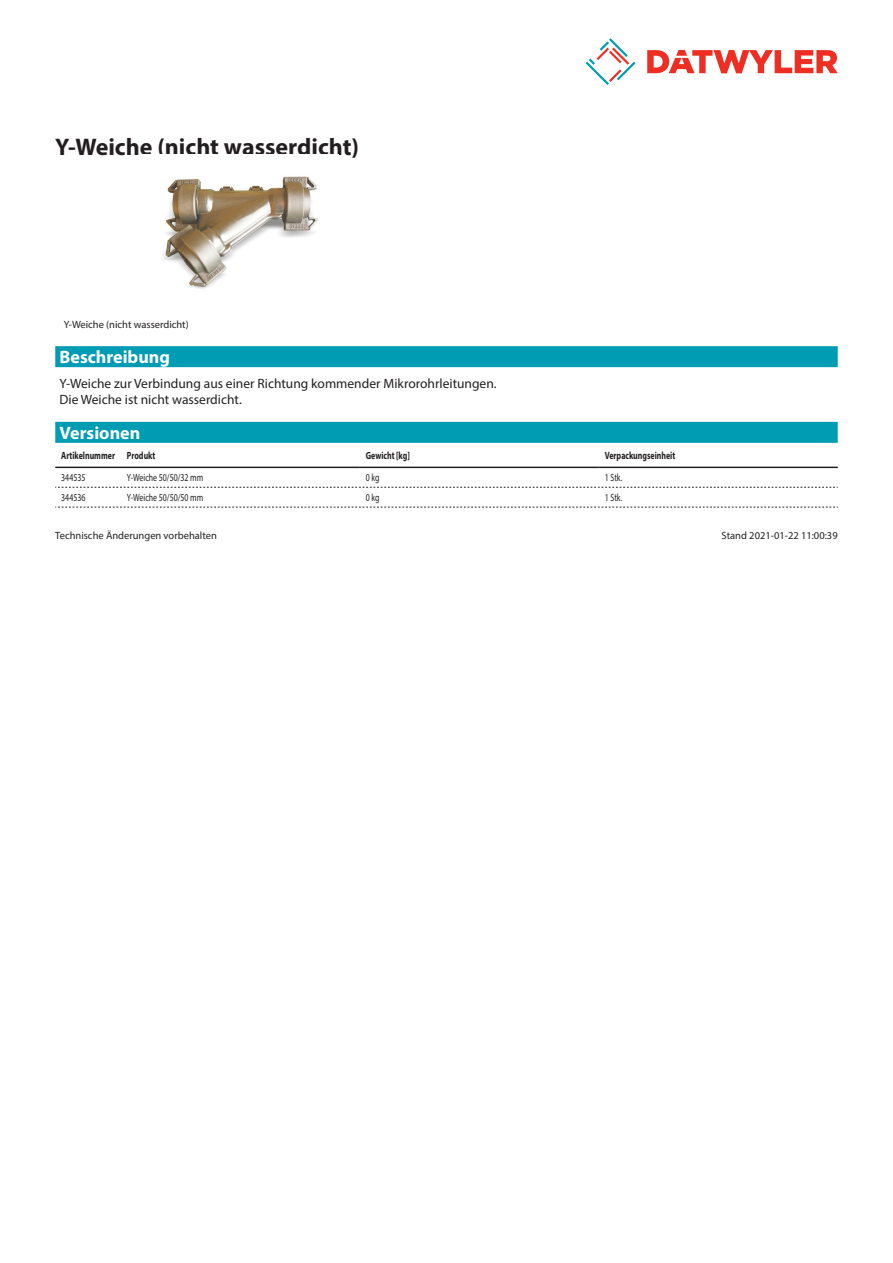
<style>
.page{position:relative;width:893px;height:1263px;background:#fff}
.page>*{position:absolute;margin:0;border:0;box-sizing:border-box;transform-origin:0 0}
.Product_Head{font:700 24px "Myriad Pro";color:#231f20}
.Standard_Head_Proper{font:700 18px "Myriad Pro";color:#fff}
.Standard_text{font:13.5px/16.2px "Myriad Pro";color:#231f20}
.myriadlight{font:10.5px "Myriad Pro";color:#231f20;scale:.75 1}
.Footnote{font:10.5px "Myriad Pro";color:#231f20}
.myriadbold{font:700 10.5px "Myriad Pro";color:#231f20;scale:.75 1}
.imagetext{font:10.5px "Myriad Pro";color:#231f20}
</style>
<div class="page">
<svg style="left:586px;top:38px;width:49px;height:47px"></svg>
<svg style="left:647px;top:50px;width:191px;height:23px"></svg>
<img style="left:162px;top:176px;width:156px;height:113px">
<div style="left:55px;top:422px;width:783px;height:21px;background:#009cb3"></div>
<hr style="left:55px;top:467px;width:66px;height:1px;background:#231f20">
<hr style="left:121px;top:467px;width:239px;height:1px;background:#231f20">
<hr style="left:360px;top:467px;width:239px;height:1px;background:#231f20">
<hr style="left:599px;top:467px;width:239px;height:1px;background:#231f20">
<svg style="left:55px;top:487px;width:783px;height:1px"></svg>
<svg style="left:55px;top:507px;width:783px;height:1px"></svg>
<div style="left:55px;top:346px;width:783px;height:21px;background:#009cb3"></div>
<p class="Product_Head" style="left:55px;top:131px;width:305px">Y-Weiche (nicht wasserdicht)</p>
<p class="imagetext" style="left:64px;top:318px;width:126px">Y-Weiche (nicht wasserdicht)</p>
<p class="Standard_Head_Proper" style="left:60px;top:345px;width:112px">Beschreibung</p>
<p class="Standard_text" style="left:60px;top:375px;width:439px">Y-Weiche zur Verbindung aus einer Richtung kommender Mikrorohrleitungen.<br>Die Weiche ist nicht wasserdicht.</p>
<p class="Standard_Head_Proper" style="left:60px;top:421px;width:82px">Versionen</p>
<p class="myriadbold" style="left:61px;top:448px;width:73px">Artikelnummer</p>
<p class="myriadbold" style="left:127px;top:448px;width:39px">Produkt</p>
<p class="myriadbold" style="left:366px;top:448px;width:60px">Gewicht [kg]</p>
<p class="myriadbold" style="left:605px;top:448px;width:95px">Verpackungseinheit</p>
<p class="myriadlight" style="left:61px;top:471px;width:34px">344535</p>
<p class="myriadlight" style="left:127px;top:471px;width:103px">Y-Weiche 50/50/32 mm</p>
<p class="myriadlight" style="left:366px;top:471px;width:20px">0 kg</p>
<p class="myriadlight" style="left:605px;top:471px;width:25px">1 Stk.</p>
<p class="myriadlight" style="left:61px;top:491px;width:34px">344536</p>
<p class="myriadlight" style="left:127px;top:491px;width:103px">Y-Weiche 50/50/50 mm</p>
<p class="myriadlight" style="left:366px;top:491px;width:20px">0 kg</p>
<p class="myriadlight" style="left:605px;top:491px;width:25px">1 Stk.</p>
<p class="Footnote" style="left:55px;top:529px;width:163px">Technische Änderungen vorbehalten</p>
<p class="Footnote" style="left:722px;top:529px;width:118px">Stand 2021-01-22 11:00:39</p>
</div>
